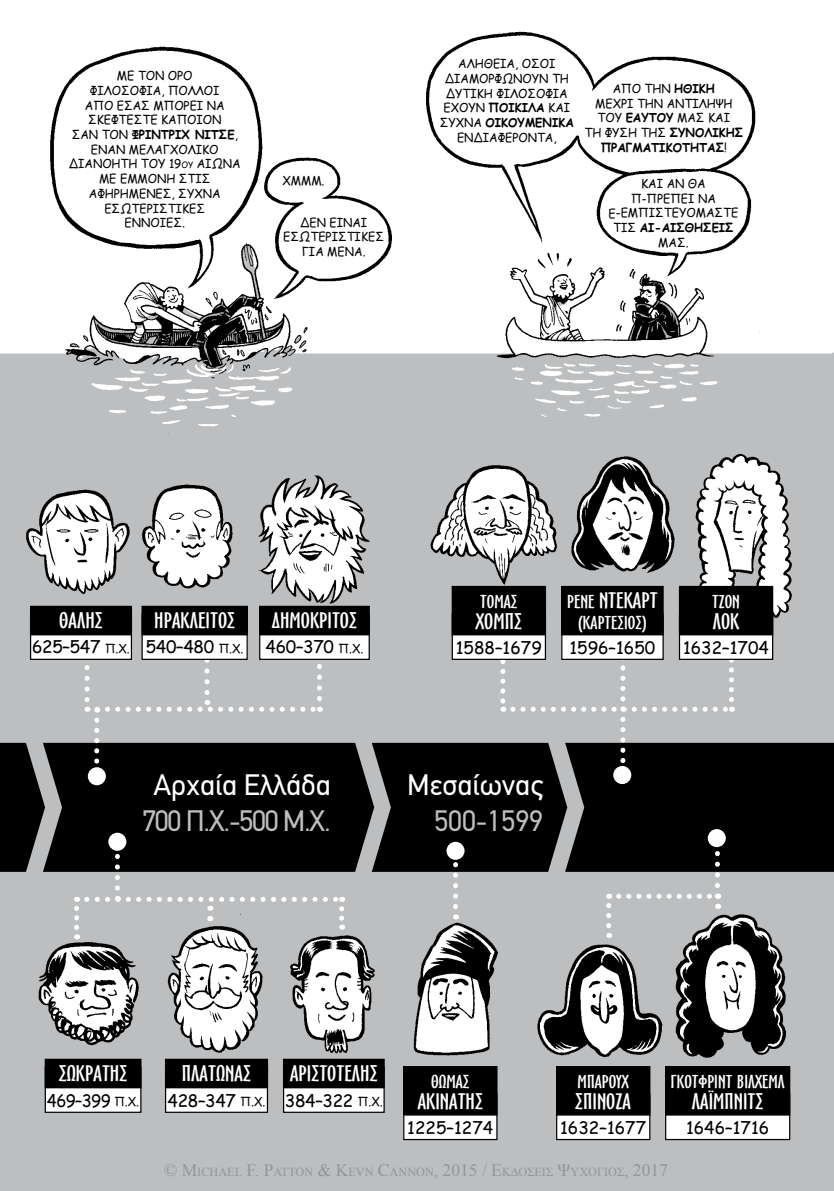
<style>
.page{position:relative;width:834px;height:1191px;background:#fff}
.page>*{position:absolute;margin:0;border:0;box-sizing:border-box;transform-origin:0 0}
.t1{font:29.75px "PF Din Text";color:#bcbec0}
.t2{font:29.75px "PF Din Text";color:#fff}
.t3{font:20.65px "Oz Handicraft BT";color:#fff;scale:1.3 1}
.t4{font:17.15px "Comic Sans MS";color:#000}
.t5{font:17.15px "Oz Handicraft BT";color:#fff;scale:1.3 1}
.t6{font:17.15px "Comic Sans MS";color:#000;scale:.96 1}
.t7{font:12.25px/14.7px "Comic Sans MS";color:#000;text-align:center;scale:.95 1}
.t8{font:12.25px "Times New Roman";color:#939598}
.s1{font-weight:700}
.s2{font-size:8.75px}
.s3{font-size:12.25px}
.s4{font-size:17.15px}
.s5{font-size:17.5px}
</style>
<div class="page">
<img style="left:0;top:31px;width:833px;height:1160px">
<svg style="left:0;top:743px;width:43px;height:129px;background:#212121"></svg>
<div style="left:43px;top:743px;width:329px;height:129px;background:#000"></div>
<svg style="left:84px;top:660px;width:5px;height:52px"></svg>
<svg style="left:74px;top:897px;width:5px;height:30px"></svg>
<svg style="left:115px;top:850px;width:5px;height:38px"></svg>
<svg style="left:94px;top:720px;width:5px;height:47px"></svg>
<svg style="left:372px;top:619px;width:461px;height:306px;background:#6b6c6d"></svg>
<svg style="left:87px;top:896px;width:257px;height:33px;background:#bfc1c3"></svg>
<div style="left:97px;top:633px;width:225px;height:79px;background:#bcbec0"></div>
<div style="left:446px;top:841px;width:18px;height:19px;background:#fff;border-radius:50%"></div>
<div style="left:613px;top:766px;width:18px;height:18px;background:#fff;border-radius:50%"></div>
<div style="left:707px;top:829px;width:18px;height:18px;background:#fff;border-radius:50%"></div>
<div style="left:88px;top:767px;width:18px;height:18px;background:#fff;border-radius:50%"></div>
<div style="left:108px;top:832px;width:18px;height:18px;background:#fff;border-radius:50%"></div>
<div style="left:31px;top:614px;width:100px;height:45px;background:#fff"></div>
<div style="left:30px;top:613px;width:102px;height:47px;border:1px solid #000"></div>
<div style="left:31px;top:606px;width:100px;height:29px;background:#000"></div>
<div style="left:30px;top:606px;width:102px;height:29px;border:1px solid #000"></div>
<div style="left:452px;top:614px;width:93px;height:45px;background:#fff"></div>
<div style="left:451px;top:613px;width:95px;height:47px;border:1px solid #000"></div>
<div style="left:452px;top:586px;width:93px;height:49px;background:#000"></div>
<div style="left:451px;top:586px;width:95px;height:49px;border:1px solid #000"></div>
<div style="left:679px;top:614px;width:93px;height:45px;background:#fff"></div>
<div style="left:678px;top:613px;width:95px;height:47px;border:1px solid #000"></div>
<div style="left:679px;top:586px;width:93px;height:49px;background:#000"></div>
<div style="left:678px;top:586px;width:95px;height:49px;border:1px solid #000"></div>
<div style="left:561px;top:614px;width:102px;height:45px;background:#fff"></div>
<div style="left:561px;top:613px;width:102px;height:47px;border:1px solid #000"></div>
<div style="left:561px;top:586px;width:102px;height:49px;background:#000"></div>
<div style="left:142px;top:614px;width:105px;height:45px;background:#fff"></div>
<div style="left:141px;top:613px;width:107px;height:47px;border:1px solid #000"></div>
<div style="left:142px;top:606px;width:105px;height:29px;background:#000"></div>
<div style="left:141px;top:606px;width:107px;height:29px;border:1px solid #000"></div>
<div style="left:260px;top:614px;width:109px;height:45px;background:#fff"></div>
<div style="left:259px;top:613px;width:111px;height:47px;border:1px solid #000"></div>
<div style="left:260px;top:606px;width:109px;height:29px;background:#000"></div>
<div style="left:259px;top:606px;width:111px;height:29px;border:1px solid #000"></div>
<div style="left:403px;top:1094px;width:94px;height:45px;background:#fff"></div>
<div style="left:403px;top:1093px;width:94px;height:47px;border:1px solid #000"></div>
<div style="left:403px;top:1066px;width:94px;height:49px;background:#000"></div>
<div style="left:283px;top:1067px;width:101px;height:45px;background:#fff"></div>
<div style="left:283px;top:1059px;width:101px;height:28px;background:#000"></div>
<div style="left:283px;top:1058px;width:101px;height:30px;border:1px solid #000"></div>
<div style="left:45px;top:1067px;width:96px;height:45px;background:#fff"></div>
<div style="left:45px;top:1059px;width:96px;height:28px;background:#000"></div>
<div style="left:45px;top:1058px;width:96px;height:30px;border:1px solid #000"></div>
<div style="left:165px;top:1067px;width:102px;height:45px;background:#fff"></div>
<div style="left:165px;top:1066px;width:103px;height:46px;border:1px solid #000"></div>
<div style="left:165px;top:1059px;width:102px;height:28px;background:#000"></div>
<div style="left:165px;top:1058px;width:103px;height:30px;border:1px solid #000"></div>
<div style="left:665px;top:1094px;width:124px;height:45px;background:#fff"></div>
<div style="left:665px;top:1093px;width:125px;height:47px;border:1px solid #000"></div>
<div style="left:665px;top:1066px;width:124px;height:49px;background:#000"></div>
<div style="left:556px;top:1094px;width:93px;height:45px;background:#fff"></div>
<div style="left:556px;top:1093px;width:94px;height:47px;border:1px solid #000"></div>
<div style="left:556px;top:1066px;width:93px;height:49px;background:#000"></div>
<p class="t7" style="left:69px;top:68px;width:182px">ΜΕ ΤΟΝ ΟΡΟ<br>ΦΙΛΟΣΟΦΙΑ, ΠΟΛΛΟΙ<br>ΑΠΟ ΕΣΑΣ ΜΠΟΡΕΙ ΝΑ<br>ΣΚΕΦΤΕΣΤΕ ΚΑΠΟΙΟΝ<br>ΣΑΝ ΤΟΝ <span class="s1">ΦΡΙΝΤΡΙΧ ΝΙΤΣΕ</span>,<br>ΕΝΑΝ ΜΕΛΑΓΧΟΛΙΚΟ<br>ΔΙΑΝΟΗΤΗ ΤΟΥ 19<span class="s2">ΟΥ</span> ΑΙΩΝΑ<br>ΜΕ ΕΜΜΟΝΗ ΣΤΙΣ<br>ΑΦΗΡΗΜΕΝΕΣ, ΣΥΧΝΑ<br>ΕΣΩΤΕΡΙΣΤΙΚΕΣ<br>ΕΝΝΟΙΕΣ.</p>
<p class="t7" style="left:282px;top:173px;width:46px">ΧΜΜΜ.</p>
<p class="t7" style="left:283px;top:215px;width:108px">ΔΕΝ ΕΙΝΑΙ<br>ΕΣΩΤΕΡΙΣΤΙΚΕΣ<br>ΓΙΑ ΜΕΝΑ.</p>
<p class="t7" style="left:439px;top:56px;width:143px">ΑΛΗΘΕΙΑ, ΟΣΟΙ<br>ΔΙΑΜΟΡΦΩΝΟΥΝ ΤΗ<br>ΔΥΤΙΚΗ ΦΙΛΟΣΟΦΙΑ<br>ΕΧΟΥΝ <span class="s1">ΠΟΙΚΙΛΑ</span> ΚΑΙ<br>ΣΥΧΝΑ <span class="s1">ΟΙΚΟΥΜΕΝΙΚΑ<br></span>ΕΝΔΙΑΦΕΡΟΝΤΑ,</p>
<p class="t7" style="left:584px;top:81px;width:169px">ΑΠΟ ΤΗΝ <span class="s1">ΗΘΙΚΗ<br></span>ΜΕΧΡΙ ΤΗΝ ΑΝΤΙΛΗΨΗ<br>ΤΟΥ <span class="s1">ΕΑΥΤΟΥ</span> ΜΑΣ ΚΑΙ<br>ΤΗ ΦΥΣΗ ΤΗΣ <span class="s1">ΣΥΝΟΛΙΚΗΣ<br>ΠΡΑΓΜΑΤΙΚΟΤΗΤΑΣ</span>!</p>
<p class="t7" style="left:608px;top:176px;width:138px">ΚΑΙ ΑΝ ΘΑ<br>Π-ΠΡΕΠΕΙ ΝΑ<br>Ε-ΕΜΠΙΣΤΕΥΟΜΑΣΤΕ<br>ΤΙΣ <span class="s1">ΑΙ-ΑΙΣΘΗΣΕΙΣ<br></span>ΜΑΣ.</p>
<h2 class="t3" style="left:59px;top:607px;width:35px">ΘΑΛΗΣ</h2>
<h3 class="t4" style="left:32px;top:634px;width:99px">625–547 <span class="s3">Π.Χ.</span></h3>
<h2 class="t3" style="left:154px;top:607px;width:64px">ΗΡΑΚΛΕΙΤΟΣ</h2>
<h3 class="t4" style="left:146px;top:634px;width:99px">540–480 <span class="s3">Π.Χ.</span></h3>
<h2 class="t3" style="left:272px;top:607px;width:67px">ΔΗΜΟΚΡΙΤΟΣ</h2>
<h3 class="t4" style="left:265px;top:634px;width:99px">460–370 <span class="s3">Π.Χ.</span></h3>
<h3 class="t5" style="left:480px;top:590px;width:30px">ΤΟΜΑΣ</h3>
<h2 class="t3" style="left:475px;top:608px;width:37px">ΧΟΜΠΣ</h2>
<h3 class="t4" style="left:456px;top:635px;width:87px">1588–1679</h3>
<h2 class="t3" style="left:567px;top:587px;width:71px"><span class="s4">ΡΕΝΕ</span> ΝΤΕΚΑΡΤ</h2>
<h3 class="t5" style="left:578px;top:611px;width:54px">(ΚΑΡΤΕΣΙΟΣ)</h3>
<h3 class="t4" style="left:569px;top:635px;width:87px">1596–1650</h3>
<h3 class="t5" style="left:712px;top:590px;width:23px">ΤΖΟΝ</h3>
<h2 class="t3" style="left:712px;top:608px;width:22px">ΛΟΚ</h2>
<h3 class="t4" style="left:683px;top:635px;width:87px">1632–1704</h3>
<h1 class="t2" style="left:153px;top:768px;width:179px">Αρχαία Ελλάδα</h1>
<h1 class="t1" style="left:142px;top:803px;width:190px">700 Π.Χ.-500 Μ.Χ.</h1>
<h1 class="t2" style="left:407px;top:768px;width:137px">Μεσαίωνας</h1>
<h1 class="t1" style="left:434px;top:803px;width:110px">500-1599</h1>
<h2 class="t3" style="left:59px;top:1060px;width:54px">ΣΩΚΡΑΤΗΣ</h2>
<h3 class="t6" style="left:47px;top:1087px;width:97px">469–399 <span class="s3">Π.Χ.</span></h3>
<h2 class="t3" style="left:182px;top:1060px;width:55px">ΠΛΑΤΩΝΑΣ</h2>
<h3 class="t4" style="left:168px;top:1087px;width:99px">428–347 <span class="s3">Π.Χ.</span></h3>
<h2 class="t3" style="left:290px;top:1060px;width:69px">ΑΡΙΣΤΟΤΕΛΗΣ</h2>
<h3 class="t5" style="left:431px;top:1070px;width:31px">ΘΩΜΑΣ</h3>
<h3 class="t4" style="left:285px;top:1087px;width:99px">384–322 <span class="s3">Π.Χ.</span></h3>
<h2 class="t3" style="left:417px;top:1088px;width:52px">ΑΚΙΝΑΤΗΣ</h2>
<h3 class="t4" style="left:407px;top:1115px;width:87px">1225–1274</h3>
<h3 class="t5" style="left:577px;top:1070px;width:41px">ΜΠΑΡΟΥΧ</h3>
<h2 class="t3" style="left:575px;top:1088px;width:44px">ΣΠΙΝΟΖΑ</h2>
<h3 class="t4" style="left:560px;top:1115px;width:87px">1632–1677</h3>
<h3 class="t5" style="left:670px;top:1070px;width:89px">ΓΚΟΤΦΡΙΝΤ ΒΙΛΧΕΜΛ</h3>
<h2 class="t3" style="left:691px;top:1088px;width:57px">ΛΑΪΜΠΝΙΤΣ</h2>
<h3 class="t4" style="left:686px;top:1115px;width:85px">1646–1716</h3>
<p class="t8" style="left:164px;top:1163px;width:505px"><span class="s5">© M</span>ICHAEL <span class="s5">F. P</span>ATTON <span class="s5">&amp; K</span>EVN <span class="s5">C</span>ANNON<span class="s5">, 2015 / Ε</span>ΚΔΟΣΕΙΣ <span class="s5">Ψ</span>ΥΧΟΓΙΟΣ<span class="s5">, 2017</span></p>
</div>
